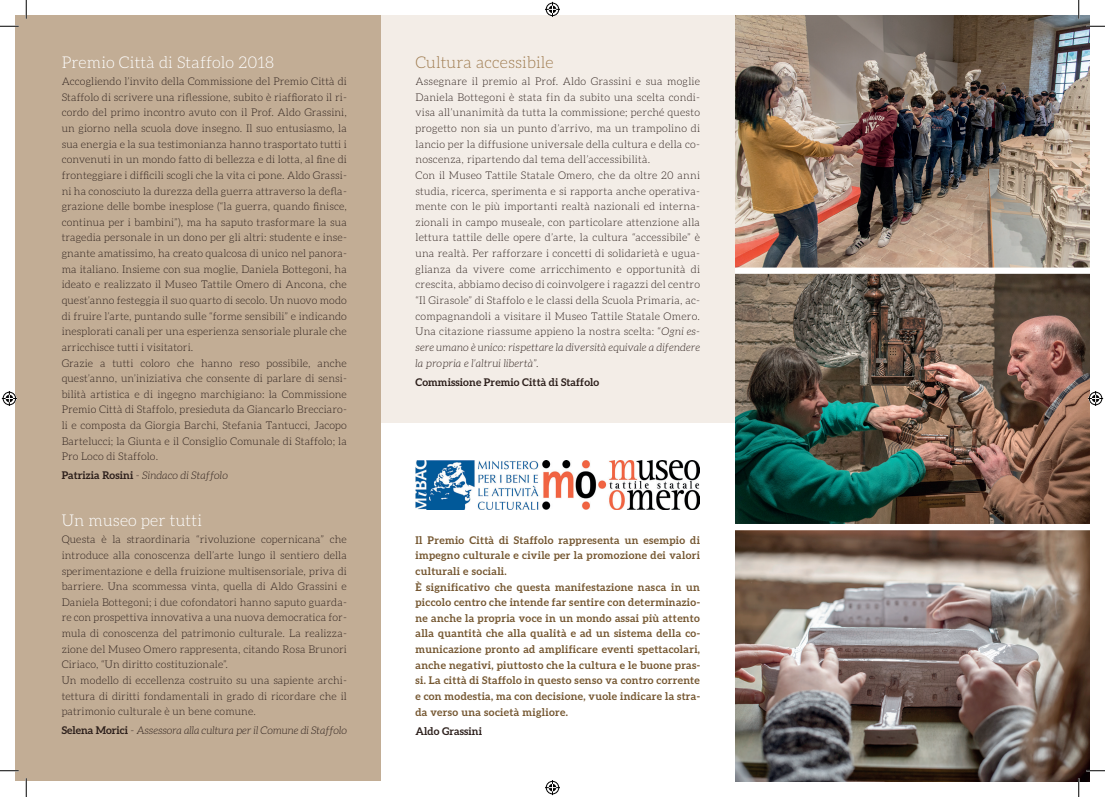
<style>
.page{position:relative;width:1105px;height:797px;background:#fff}
.page>*{position:absolute;margin:0;border:0;box-sizing:border-box;transform-origin:0 0}
.Normale{font:300 16.25px "Aleo";letter-spacing:.01em;color:#fff}
.Normale-2{font:300 16.25px "Aleo";letter-spacing:.01em;color:#9e7b4f}
.t1{font:300 10.62px/15.6px "Aleo";letter-spacing:.01em;color:#2c1f1b;text-align:justify}
.t2{font:700 10.62px/15.6px "Aleo";letter-spacing:.03em;color:#755731;text-align:justify}
.t3{font:italic 300 10.62px "Aleo";color:#2c1f1b}
.t4{font:700 10.62px "Aleo";letter-spacing:.01em;color:#2c1f1b}
.s1{font-weight:700;font-style:normal}
.s2{font-style:italic}
</style>
<div class="page">
<div style="left:381px;top:16px;width:354px;height:407px;background:#f3ede7"></div>
<div style="left:16px;top:16px;width:365px;height:765px;background:#c2ad95"></div>
<img style="left:735px;top:16px;width:354px;height:251px">
<img style="left:735px;top:274px;width:354px;height:250px">
<img style="left:735px;top:530px;width:354px;height:251px">
<img style="left:416px;top:460px;width:283px;height:49px">
<svg style="left:0;top:25px;width:19px;height:2px"></svg>
<svg style="left:1086px;top:25px;width:19px;height:2px"></svg>
<svg style="left:0;top:770px;width:19px;height:1px"></svg>
<svg style="left:1086px;top:770px;width:19px;height:1px"></svg>
<svg style="left:25px;top:0;width:2px;height:19px"></svg>
<svg style="left:25px;top:778px;width:2px;height:19px"></svg>
<svg style="left:1078px;top:0;width:1px;height:19px"></svg>
<svg style="left:1078px;top:778px;width:1px;height:19px"></svg>
<svg style="left:545px;top:2px;width:15px;height:15px"></svg>
<svg style="left:545px;top:780px;width:15px;height:15px"></svg>
<svg style="left:2px;top:391px;width:15px;height:15px"></svg>
<svg style="left:1088px;top:391px;width:15px;height:15px"></svg>
<p class="Normale" style="left:62px;top:53px;width:214px">Premio Città di Staffolo 2018</p>
<p class="t1" style="left:62px;top:73px;width:287px">Accogliendo l’invito della Commissione del Premio Città di Staffolo di scrivere una riflessione, subito è riaffiorato il ri&shy;cordo del primo incontro avuto con il Prof. Aldo Grassini, un giorno nella scuola dove insegno. Il suo entusiasmo, la sua energia e la sua testimonianza hanno trasportato tutti i convenuti in un mondo fatto di bellezza e di lotta, al fine di fronteggiare i difficili scogli che la vita ci pone. Aldo Grassi&shy;ni ha conosciuto la durezza della guerra attraverso la defla&shy;grazione delle bombe inesplose (“la guerra, quando finisce, continua per i bambini”), ma ha saputo trasformare la sua tragedia personale in un dono per gli altri: studente e inse&shy;gnante amatissimo, ha creato qualcosa di unico nel panora&shy;ma italiano. Insieme con sua moglie, Daniela Bottegoni, ha ideato e realizzato il Museo Tattile Omero di Ancona, che quest’anno festeggia il suo quarto di secolo. Un nuovo modo di fruire l’arte, puntando sulle “forme sensibili” e indicando inesplorati canali per una esperienza sensoriale plurale che arricchisce tutti i visitatori.</p>
<p class="t1" style="left:62px;top:355px;width:287px">Grazie a tutti coloro che hanno reso possibile, anche quest’anno, un’iniziativa che consente di parlare di sensi&shy;bilità artistica e di ingegno marchigiano: la Commissione Premio Città di Staffolo, presieduta da Giancarlo Brecciaro&shy;li e composta da Giorgia Barchi, Stefania Tantucci, Jacopo Bartelucci; la Giunta e il Consiglio Comunale di Staffolo; la Pro Loco di Staffolo.</p>
<p class="t3" style="left:62px;top:470px;width:168px"><span class="s1">Patrizia Rosini</span> - Sindaco di Staffolo</p>
<p class="Normale" style="left:62px;top:511px;width:142px">Un museo per tutti</p>
<p class="t1" style="left:62px;top:531px;width:287px">Questa è la straordinaria “rivoluzione copernicana” che introduce alla conoscenza dell’arte lungo il sentiero della sperimentazione e della fruizione multisensoriale, priva di barriere. Una scommessa vinta, quella di Aldo Grassini e Daniela Bottegoni; i due cofondatori hanno saputo guarda&shy;re con prospettiva innovativa a una nuova democratica for&shy;mula di conoscenza del patrimonio culturale. La realizza&shy;zione del Museo Omero rappresenta, citando Rosa Brunori Ciriaco, “Un diritto costituzionale”.</p>
<p class="t1" style="left:62px;top:672px;width:287px">Un modello di eccellenza costruito su una sapiente archi&shy;tettura di diritti fondamentali in grado di ricordare che il patrimonio culturale è un bene comune.</p>
<p class="t3" style="left:62px;top:725px;width:287px"><span class="s1">Selena Morici</span> - Assessora alla cultura per il Comune di Staffolo</p>
<p class="Normale-2" style="left:415px;top:53px;width:140px">Cultura accessibile</p>
<p class="t1" style="left:415px;top:73px;width:286px">Assegnare il premio al Prof. Aldo Grassini e sua moglie Daniela Bottegoni è stata fin da subito una scelta condi&shy;visa all’unanimità da tutta la commissione; perché questo progetto non sia un punto d’arrivo, ma un trampolino di lancio per la diffusione universale della cultura e della co&shy;noscenza, ripartendo dal tema dell’accessibilità.</p>
<p class="t1" style="left:415px;top:167px;width:286px">Con il Museo Tattile Statale Omero, che da oltre 20 anni studia, ricerca, sperimenta e si rapporta anche operativa&shy;mente con le più importanti realtà nazionali ed interna&shy;zionali in campo museale, con particolare attenzione alla lettura tattile delle opere d’arte, la cultura “accessibile” è una realtà. Per rafforzare i concetti di solidarietà e ugua&shy;glianza da vivere come arricchimento e opportunità di crescita, abbiamo deciso di coinvolgere i ragazzi del centro “Il Girasole” di Staffolo e le classi della Scuola Primaria, ac&shy;compagnandoli a visitare il Museo Tattile Statale Omero.<br>Una citazione riassume appieno la nostra scelta: “<span class="s2">Ogni es&shy;sere umano è unico: rispettare la diversità equivale a difendere la propria e l’altrui libertà</span>”.</p>
<p class="t4" style="left:415px;top:376px;width:185px">Commissione Premio Città di Staffolo</p>
<p class="t2" style="left:415px;top:532px;width:286px">Il Premio Città di Staffolo rappresenta un esempio di impegno culturale e civile per la promozione dei valori culturali e sociali.</p>
<p class="t2" style="left:415px;top:578px;width:286px">È significativo che questa manifestazione nasca in un piccolo centro che intende far sentire con determinazio&shy;ne anche la propria voce in un mondo assai più attento alla quantità che alla qualità e ad un sistema della co&shy;municazione pronto ad amplificare eventi spettacolari, anche negativi, piuttosto che la cultura e le buone pras&shy;si. La città di Staffolo in questo senso va contro corrente e con modestia, ma con decisione, vuole indicare la stra&shy;da verso una società migliore.</p>
<p class="t4" style="left:415px;top:724px;width:68px">Aldo Grassini</p>
</div>
